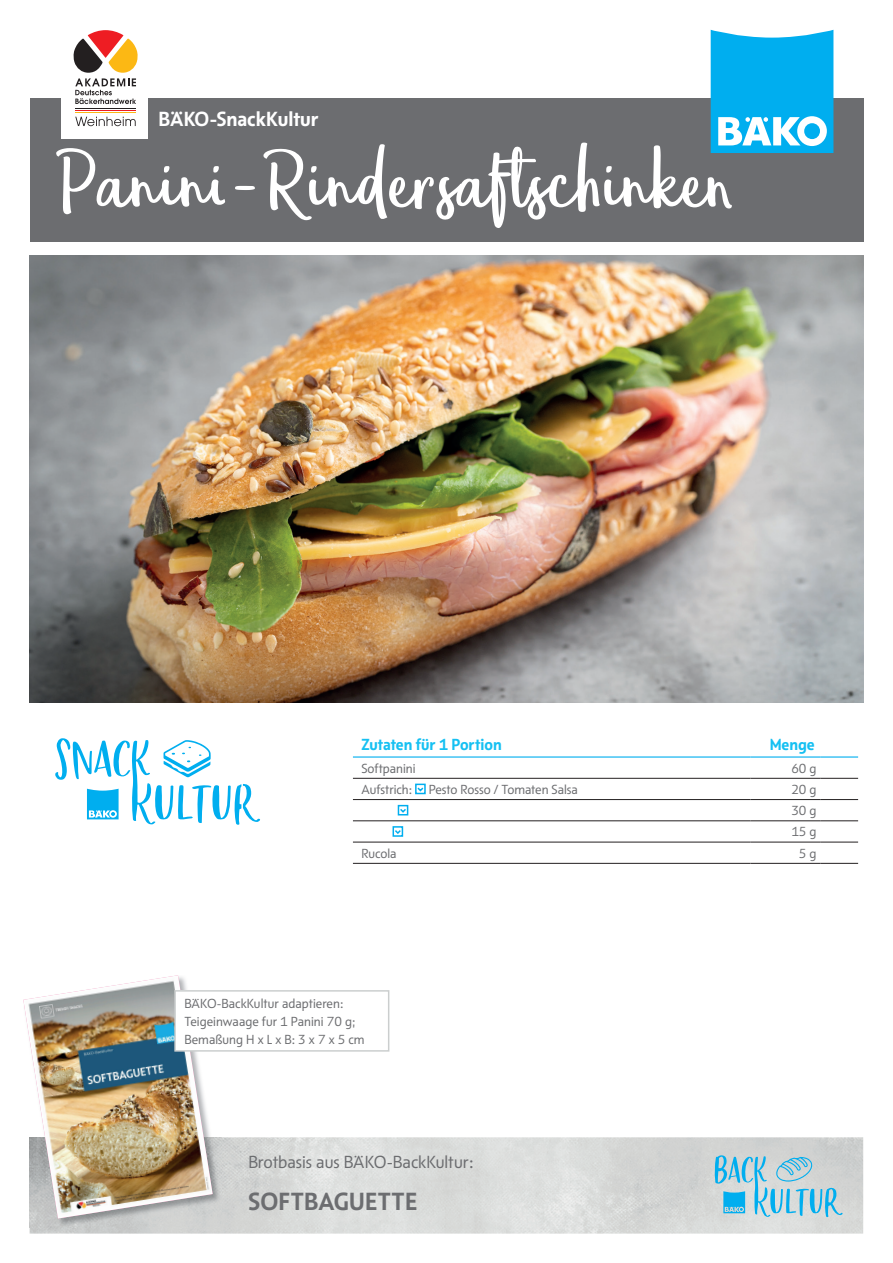
<style>
.page{position:relative;width:893px;height:1263px;background:#fff}
.page>*{position:absolute;margin:0;border:0;box-sizing:border-box;transform-origin:0 0}
.t1{font:90px "Eufoniem One";letter-spacing:.01em;color:#fff}
.t2{font:700 25.5px "BAEK Otype";letter-spacing:.01em;color:#6c6d70}
.t3{font:700 21px "BAEK Otype";color:#fff}
.t4{font:18px "BAEK Otype";color:#6c6d70}
.t5{font:700 16.5px "BAEK Otype";color:#15c0f2}
.t6{font:13.5px/21.3px "BAEK Otype";color:#6c6d70;text-align:justify}
</style>
<div class="page">
<div style="left:30px;top:99px;width:833px;height:143px;background:#6c6d70"></div>
<svg style="left:711px;top:30px;width:122px;height:123px;background:#2bbbf1"></svg>
<img style="left:30px;top:256px;width:833px;height:446px">
<img style="left:30px;top:1137px;width:833px;height:96px">
<svg style="left:714px;top:1155px;width:129px;height:62px;background:#a1cddc"></svg>
<svg style="left:55px;top:738px;width:205px;height:87px"></svg>
<hr style="left:241px;top:706px;width:2px;height:128px;background:#fff">
<hr style="left:353px;top:778px;width:397px;height:1px;background:#231f20">
<hr style="left:750px;top:778px;width:71px;height:1px;background:#231f20">
<hr style="left:821px;top:778px;width:37px;height:1px;background:#231f20">
<hr style="left:353px;top:799px;width:397px;height:1px;background:#231f20">
<hr style="left:750px;top:799px;width:71px;height:1px;background:#231f20">
<hr style="left:821px;top:799px;width:37px;height:1px;background:#231f20">
<hr style="left:353px;top:820px;width:397px;height:1px;background:#231f20">
<hr style="left:750px;top:820px;width:71px;height:1px;background:#231f20">
<hr style="left:821px;top:820px;width:37px;height:1px;background:#231f20">
<hr style="left:353px;top:842px;width:397px;height:1px;background:#231f20">
<hr style="left:750px;top:842px;width:71px;height:1px;background:#231f20">
<hr style="left:821px;top:842px;width:37px;height:1px;background:#231f20">
<hr style="left:353px;top:863px;width:397px;height:1px;background:#231f20">
<hr style="left:750px;top:863px;width:71px;height:1px;background:#231f20">
<hr style="left:821px;top:863px;width:37px;height:1px;background:#231f20">
<hr style="left:353px;top:756px;width:397px;height:2px;background:#00aeef">
<hr style="left:750px;top:756px;width:71px;height:2px;background:#00aeef">
<hr style="left:821px;top:756px;width:37px;height:2px;background:#00aeef">
<div style="left:415px;top:784px;width:11px;height:10px;border:2px solid #00aeef"></div>
<svg style="left:416px;top:786px;width:9px;height:7px"></svg>
<div style="left:398px;top:805px;width:10px;height:10px;border:2px solid #00aeef"></div>
<svg style="left:398px;top:807px;width:10px;height:7px"></svg>
<div style="left:393px;top:826px;width:10px;height:11px;border:2px solid #00aeef"></div>
<svg style="left:393px;top:828px;width:9px;height:7px"></svg>
<img style="left:30px;top:1137px;width:191px;height:90px">
<img style="left:23px;top:975px;width:190px;height:243px">
<div style="left:175px;top:991px;width:214px;height:60px;background:#fff"></div>
<div style="left:174px;top:990px;width:215px;height:62px;border:2px solid #cbcece"></div>
<div style="left:62px;top:29px;width:86px;height:110px;background:#fff"></div>
<hr style="left:75px;top:112px;width:61px;height:1px;background:#fcb814">
<hr style="left:75px;top:110px;width:61px;height:1px;background:#ee1d23">
<hr style="left:75px;top:108px;width:61px;height:1px;background:#231f20">
<svg style="left:75px;top:117px;width:61px;height:9px"></svg>
<svg style="left:73px;top:30px;width:65px;height:74px"></svg>
<h3 class="t3" style="left:159px;top:106px;width:161px">BÄKO-SnackKultur</h3>
<h1 class="t1" style="left:55px;top:135px;width:680px">Panini-Rindersaftschinken</h1>
<p class="t5" style="left:361px;top:734px;width:142px">Zutaten für 1 Portion</p>
<p class="t5" style="left:770px;top:734px;width:47px">Menge</p>
<p class="t6" style="left:361px;top:757px;width:56px">Softpanini</p>
<p class="t6" style="left:791px;top:757px;width:27px">60 g</p>
<p class="t6" style="left:361px;top:779px;width:218px">Aufstrich: Pesto Rosso / Tomaten Salsa</p>
<p class="t6" style="left:791px;top:778px;width:27px">20 g 30 g 15 g</p>
<p class="t6" style="left:361px;top:842px;width:37px">Rucola</p>
<p class="t6" style="left:799px;top:842px;width:19px">5 g</p>
<p class="t6" style="left:184px;top:994px;width:182px;line-height:18px;text-align:left">BÄKO-BackKultur adaptieren:<br>Teigeinwaage fur 1 Panini 70 g;<br>Bemaßung H x L x B: 3 x 7 x 5 cm</p>
<h3 class="t4" style="left:248px;top:1151px;width:227px">Brotbasis aus BÄKO-BackKultur:</h3>
<h2 class="t2" style="left:248px;top:1185px;width:170px">SOFTBAGUETTE</h2>
</div>
